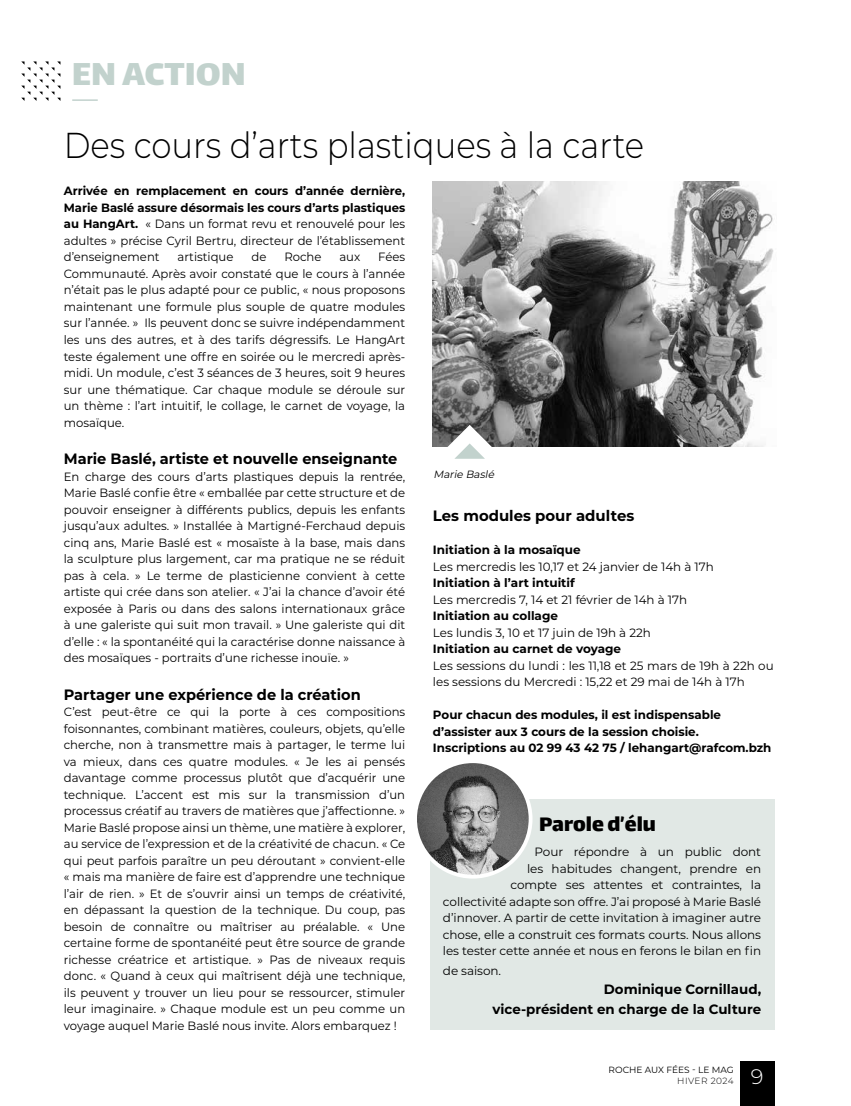
<style>
.page{position:relative;width:851px;height:1106px;background:#fff}
.page>*{position:absolute;margin:0;border:0;box-sizing:border-box;transform-origin:0 0}
.t1{font:39px "Lalezar";color:#c2d2cd}
.t2{font:300 36px "Montserrat";color:#000;scale:.9 1}
.t3{font:24px "Lalezar";color:#000}
.t4{font:300 21px "Montserrat";color:#fff}
.t5{font:700 15px "Montserrat";color:#000}
.t6{font:700 13.5px/19.5px "Montserrat";color:#000;text-align:right}
.t7{font:12px/16.5px "Montserrat";letter-spacing:-.005em;color:#000;text-align:justify}
.t8{font:700 12px/16.5px "Montserrat";color:#000;text-align:justify}
.t9{font:italic 10.5px "Montserrat";color:#000}
.t10{font:9px "Montserrat";color:#000}
.t11{font:300 9px "Montserrat";letter-spacing:.045em;color:#000}
.s1{font-weight:400}
</style>
<div class="page">
<hr style="left:72px;top:99px;width:26px;height:2px;background:#c2d2cd">
<svg style="left:21px;top:61px;width:39px;height:40px"></svg>
<div style="left:430px;top:799px;width:344px;height:230px;background:#e1e8e5"></div>
<img style="left:433px;top:181px;width:341px;height:265px">
<svg style="left:446px;top:425px;width:47px;height:34px"></svg>
<img style="left:415px;top:761px;width:115px;height:115px;border-radius:58px">
<div style="left:413px;top:759px;width:119px;height:119px;border:4px solid #fff;border-radius:50%"></div>
<div style="left:739px;top:1061px;width:35px;height:45px;background:#000"></div>
<h1 class="t1" style="left:72px;top:49px;width:175px">EN ACTION</h1>
<h2 class="t2" style="left:64px;top:120px;width:646px">Des cours d’arts plastiques à la carte</h2>
<p class="t8" style="left:64px;top:182px;width:343px">Arrivée en remplacement en cours d’année dernière, Marie Baslé assure désormais les cours d’arts plastiques au HangArt. <span class="s1">« Dans un format revu et renouvelé pour les adultes » précise Cyril Bertru, directeur de l’établissement d’enseignement</span></p>
<p class="t7" style="left:177px;top:248px;width:57px">artistique</p>
<p class="t7" style="left:251px;top:248px;width:16px">de</p>
<p class="t7" style="left:284px;top:248px;width:39px">Roche</p>
<p class="t7" style="left:339px;top:248px;width:22px">aux</p>
<p class="t7" style="left:64px;top:248px;width:343px;text-indent:314px">Fées Communauté. Après avoir constaté que le cours à l’année n’était pas le plus adapté pour ce public, « nous proposons maintenant une formule plus souple de quatre modules sur l’année. » Ils peuvent donc se suivre indépendamment les uns des autres, et à des tarifs dégressifs. Le HangArt teste également une offre en soirée ou le mercredi après&shy;midi. Un module, c’est 3 séances de 3 heures, soit 9 heures sur une thématique. Car chaque module se déroule sur un thème : l’art intuitif, le collage, le carnet de voyage, la mosaïque.</p>
<p class="t5" style="left:64px;top:448px;width:335px">Marie Baslé, artiste et nouvelle enseignante</p>
<p class="t7" style="left:64px;top:467px;width:343px">En charge des cours d’arts plastiques depuis la rentrée, Marie Baslé confie être « emballée par cette structure et de pouvoir enseigner à différents publics, depuis les enfants jusqu’aux adultes. » Installée à Martigné-Ferchaud depuis cinq ans, Marie Baslé est « mosaïste à la base, mais dans la sculpture plus largement, car ma pratique ne se réduit pas à cela. » Le terme de plasticienne convient à cette artiste qui crée dans son atelier. « J’ai la chance d’avoir été exposée à Paris ou dans des salons internationaux grâce à une galeriste qui suit mon travail. » Une galeriste qui dit d’elle : « la spontanéité qui la caractérise donne naissance à des mosaïques - portraits d’une richesse inouïe. »</p>
<p class="t5" style="left:64px;top:683px;width:298px">Partager une expérience de la création</p>
<p class="t7" style="left:64px;top:703px;width:343px">C’est peut-être ce qui la porte à ces compositions foisonnantes, combinant matières, couleurs, objets, qu’elle cherche, non à transmettre mais à partager, le terme lui va mieux, dans ces quatre modules. « Je les ai pensés davantage comme processus plutôt que d’acquérir une technique. L’accent est mis sur la transmission d’un processus créatif au travers de matières que j’affectionne. » Marie Baslé propose ainsi un thème, une matière à explorer, au service de l’expression et de la créativité de chacun. « Ce qui peut parfois paraître un peu déroutant » convient-elle « mais ma manière de faire est d’apprendre une technique l’air de rien. » Et de s’ouvrir ainsi un temps de créativité, en dépassant la question de la technique. Du coup, pas besoin de connaître ou maîtriser au préalable. « Une certaine forme de spontanéité peut être source de grande richesse créatrice et artistique. » Pas de niveaux requis donc. « Quand à ceux qui maîtrisent déjà une technique, ils peuvent y trouver un lieu pour se ressourcer, stimuler leur imaginaire. » Chaque module est un peu comme un voyage auquel Marie Baslé nous invite. Alors embarquez !</p>
<p class="t9" style="left:433px;top:467px;width:65px">Marie Baslé</p>
<p class="t5" style="left:433px;top:505px;width:203px">Les modules pour adultes</p>
<p class="t8" style="left:433px;top:541px;width:149px">Initiation à la mosaïque</p>
<p class="t7" style="left:433px;top:557px;width:282px">Les mercredis les 10,17 et 24 janvier de 14h à 17h</p>
<p class="t8" style="left:433px;top:574px;width:143px">Initiation à l’art intuitif</p>
<p class="t7" style="left:433px;top:590px;width:255px">Les mercredis 7, 14 et 21 février de 14h à 17h</p>
<p class="t8" style="left:433px;top:607px;width:127px">Initiation au collage</p>
<p class="t7" style="left:433px;top:623px;width:219px">Les lundis 3, 10 et 17 juin de 19h à 22h</p>
<p class="t8" style="left:433px;top:640px;width:190px">Initiation au carnet de voyage</p>
<p class="t7" style="left:433px;top:656px;width:342px">Les sessions du lundi : les 11,18 et 25 mars de 19h à 22h ou les sessions du Mercredi : 15,22 et 29 mai de 14h à 17h</p>
<p class="t8" style="left:433px;top:706px;width:340px;text-align:left">Pour chacun des modules, il est indispensable d’assister aux 3 cours de la session choisie.<br>Inscriptions au 02 99 43 42 75 / lehangart@rafcom.bzh</p>
<h3 class="t3" style="left:539px;top:808px;width:118px">Parole d’élu</h3>
<p class="t7" style="left:443px;top:843px;width:320px;text-align:right">Pour répondre à un public dont<br>les habitudes changent, prendre en<br>compte ses attentes et contraintes, la<br>collectivité adapte son offre. J’ai proposé à Marie Baslé d’innover. A partir de cette invitation à imaginer autre chose, elle a construit ces formats courts. Nous allons les tester cette année et nous en ferons le bilan en fin</p>
<p class="t7" style="left:443px;top:961px;width:60px">de saison.</p>
<p class="t6" style="left:492px;top:979px;width:270px">Dominique Cornillaud,<br>vice-président en charge de la Culture</p>
<p class="t10" style="left:608px;top:1064px;width:127px">ROCHE AUX FÉES - LE MAG</p>
<p class="t11" style="left:677px;top:1074px;width:58px">HIVER 2024</p>
<h3 class="t4" style="left:750px;top:1062px;width:14px">9</h3>
</div>
